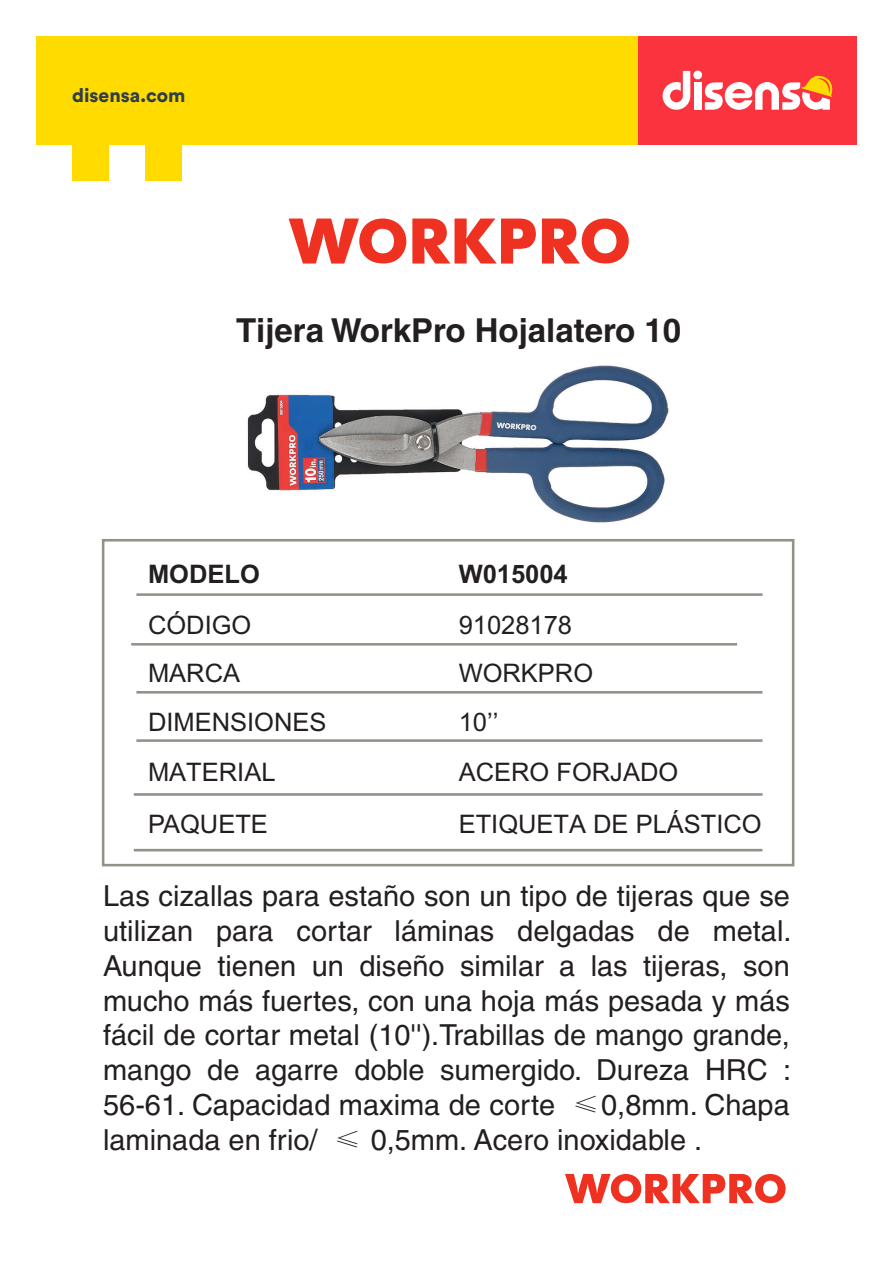
<style>
.page{position:relative;width:893px;height:1263px;background:#fff}
.page>*{position:absolute;margin:0;border:0;box-sizing:border-box;transform-origin:0 0}
.t1{font:700 33px "Helvetica";color:#231f20}
.t2{font:28.95px/34.8px "Helvetica";color:#231f20;text-align:justify}
.t3{font:25.5px/49.3px "Arial";color:#231f20}
.t4{font:700 25.5px "Arial";color:#231f20}
.t5{font:19.2px "Circular Std Black";color:#313e48}
.s1{font-family:"Adobe Song Std";font-weight:300}
</style>
<div class="page">
<img style="left:247px;top:365px;width:422px;height:158px">
<div style="left:638px;top:36px;width:219px;height:108px;background:#fb333e"></div>
<div style="left:36px;top:36px;width:602px;height:108px;background:#ffdb00"></div>
<svg style="left:663px;top:71px;width:27px;height:39px"></svg>
<div style="left:694px;top:82px;width:7px;height:28px;background:#fff"></div>
<div style="left:693px;top:71px;width:9px;height:8px;background:#fff;border-radius:50%"></div>
<svg style="left:705px;top:75px;width:128px;height:35px"></svg>
<div style="left:72px;top:144px;width:37px;height:37px;background:#ffdb00"></div>
<div style="left:145px;top:144px;width:36px;height:37px;background:#ffdb00"></div>
<svg style="left:542px;top:218px;width:87px;height:46px"></svg>
<svg style="left:412px;top:219px;width:124px;height:45px"></svg>
<svg style="left:289px;top:218px;width:117px;height:46px"></svg>
<div style="left:102px;top:539px;width:692px;height:327px;border:3px solid #919388"></div>
<hr style="left:134px;top:849px;width:628px;height:2px;background:#919388">
<hr style="left:134px;top:793px;width:628px;height:3px;background:#919388">
<hr style="left:136px;top:739px;width:626px;height:3px;background:#919388">
<hr style="left:136px;top:691px;width:626px;height:3px;background:#919388">
<hr style="left:136px;top:593px;width:626px;height:3px;background:#919388">
<hr style="left:131px;top:643px;width:606px;height:2px;background:#919388">
<svg style="left:565px;top:1174px;width:220px;height:29px"></svg>
<p class="t5" style="left:72px;top:83px;width:115px">disensa.com</p>
<p class="t1" style="left:236px;top:310px;width:447px">Tijera WorkPro Hojalatero 10</p>
<p class="t4" style="left:148px;top:559px;width:113px">MODELO</p>
<p class="t4" style="left:459px;top:559px;width:111px">W015004</p>
<p class="t3" style="left:148px;top:601px;width:105px">CÓDIGO</p>
<p class="t3" style="left:459px;top:601px;width:115px">91028178</p>
<p class="t3" style="left:148px;top:649px;width:180px">MARCA<br>DIMENSIONES<br>MATERIAL</p>
<p class="t3" style="left:148px;top:800px;width:121px">PAQUETE</p>
<p class="t3" style="left:459px;top:649px;width:136px">WORKPRO</p>
<p class="t3" style="left:459px;top:698px;width:221px">10’’<br>ACERO FORJADO</p>
<p class="t3" style="left:459px;top:800px;width:305px">ETIQUETA DE PLÁSTICO</p>
<p class="t2" style="left:103px;top:879px;width:690px">Las cizallas para estaño son un tipo de tijeras que se utilizan para cortar láminas delgadas de metal.<br>Aunque tienen un diseño similar a las tijeras, son mucho más fuertes, con una hoja más pesada y más fácil de cortar metal (10'').Trabillas de mango grande, mango de agarre doble sumergido. Dureza HRC :<br>56-61. Capacidad maxima de corte <span class="s1">≤</span>0,8mm. Chapa laminada en frio/ <span class="s1">≤</span> 0,5mm. Acero inoxidable .</p>
</div>
